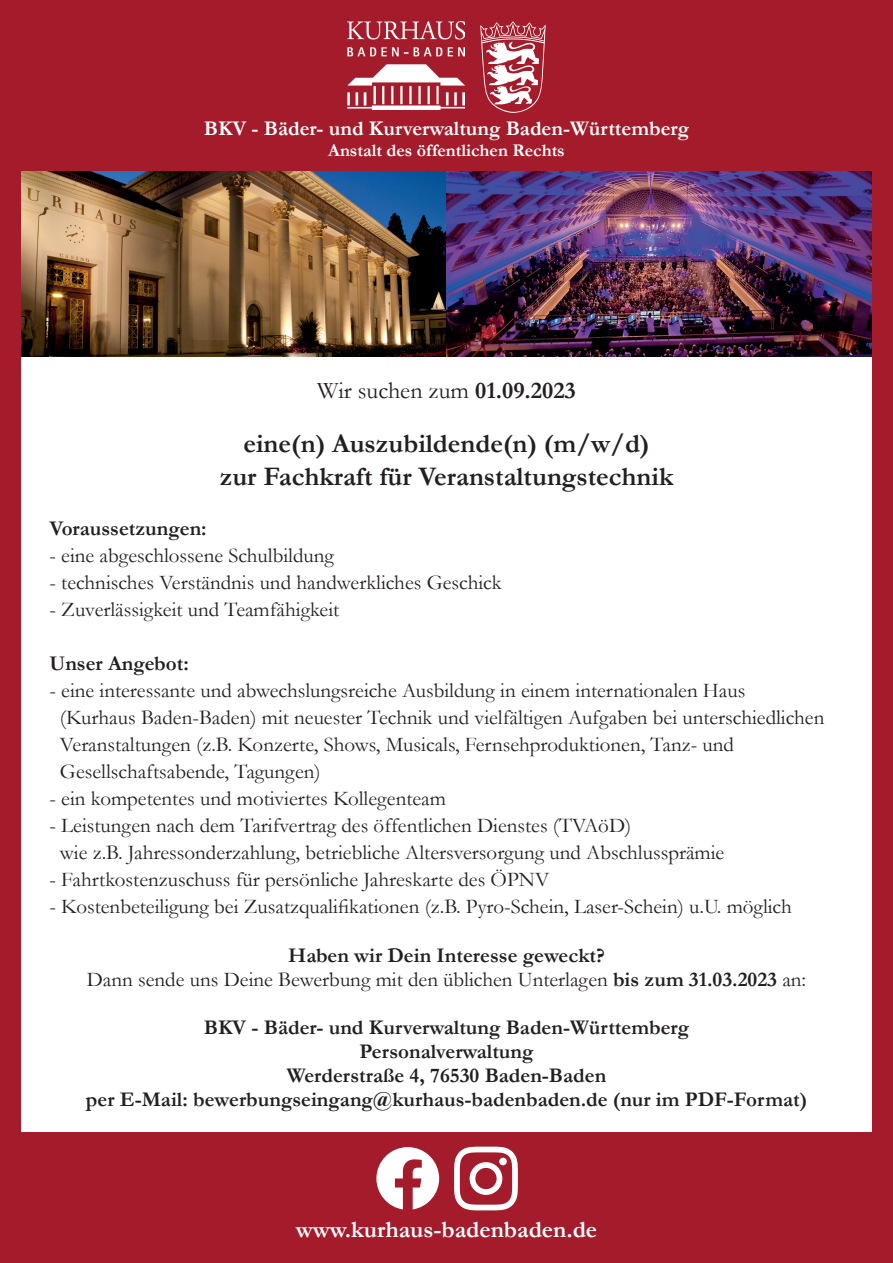
<style>
.page{position:relative;width:893px;height:1263px;background:#a41c2c}
.page>*{position:absolute;margin:0;border:0;box-sizing:border-box;transform-origin:0 0}
.t1{font:700 27px/33px "Garamond";color:#231f20;text-align:center}
.t2{font:700 24px "Garamond";color:#fff}
.t3{font:24px "Garamond";color:#231f20}
.t4{font:21px/27px "Garamond";color:#231f20}
.t5{font:700 21px/24px "Garamond";color:#231f20;text-align:center}
.t6{font:700 21px "Garamond";color:#fff}
.t7{font:700 18px "Garamond";color:#fff}
.s1{font-weight:700}
</style>
<div class="page">
<div style="left:21px;top:357px;width:851px;height:774px;background:#fff"></div>
<img style="left:348px;top:22px;width:117px;height:87px">
<svg style="left:480px;top:21px;width:66px;height:92px"></svg>
<img style="left:21px;top:171px;width:851px;height:186px">
<svg style="left:376px;top:1147px;width:63px;height:62px"></svg>
<svg style="left:454px;top:1146px;width:63px;height:64px"></svg>
<div style="left:499px;top:1158px;width:8px;height:7px;background:#fff;border-radius:50%"></div>
<p class="t6" style="left:204px;top:114px;width:487px">BKV - Bäder- und Kurverwaltung Baden-Württemberg</p>
<p class="t7" style="left:328px;top:138px;width:238px">Anstalt des öffentlichen Rechts</p>
<p class="t3" style="left:317px;top:374px;width:260px">Wir suchen zum <span class="s1">01.09.2023</span></p>
<p class="t1" style="left:220px;top:427px;width:455px">eine(n) Auszubildende(n) (m/w/d)<br>zur Fachkraft für Veranstaltungstechnik</p>
<p class="t5" style="left:49px;top:516px;width:159px">Voraussetzungen:</p>
<p class="t4" style="left:49px;top:541px;width:286px">- eine abgeschlossene Schulbildung</p>
<p class="t4" style="left:49px;top:568px;width:454px">- technisches Verständnis und handwerkliches Geschick</p>
<p class="t4" style="left:49px;top:595px;width:291px">- Zuverlässigkeit und Teamfähigkeit</p>
<p class="t5" style="left:49px;top:651px;width:141px">Unser Angebot:</p>
<p class="t4" style="left:60px;top:676px;width:766px;text-indent:-10px">- eine interessante und abwechslungsreiche Ausbildung in einem internationalen Haus (Kurhaus Baden-Baden) mit neuester Technik und vielfältigen Aufgaben bei unterschiedlichen Veranstaltungen (z.B. Konzerte, Shows, Musicals, Fernsehproduktionen, Tanz- und Gesellschaftsabende, Tagungen)</p>
<p class="t4" style="left:49px;top:784px;width:398px">- ein kompetentes und motiviertes Kollegenteam</p>
<p class="t4" style="left:60px;top:811px;width:666px;text-indent:-10px">- Leistungen nach dem Tarifvertrag des öffentlichen Dienstes (TVAöD)<br>wie z.B. Jahressonderzahlung, betriebliche Altersversorgung und Abschlussprämie</p>
<p class="t4" style="left:49px;top:865px;width:501px">- Fahrtkostenzuschuss für persönliche Jahreskarte des ÖPNV</p>
<p class="t4" style="left:49px;top:892px;width:744px">- Kostenbeteiligung bei Zusatzqualifikationen (z.B. Pyro-Schein, Laser-Schein) u.U. möglich</p>
<p class="t4" style="left:87px;top:943px;width:721px;line-height:24px;text-align:center"><span class="s1">Haben wir Dein Interesse geweckt?<br></span>Dann sende uns Deine Bewerbung mit den üblichen Unterlagen <span class="s1">bis zum 31.03.2023</span> an:</p>
<p class="t5" style="left:86px;top:1015px;width:723px">BKV - Bäder- und Kurverwaltung Baden-Württemberg<br>Personalverwaltung<br>Werderstraße 4, 76530 Baden-Baden<br>per E-Mail: bewerbungseingang@kurhaus-badenbaden.de (nur im PDF-Format)</p>
<p class="t2" style="left:296px;top:1213px;width:303px">www.kurhaus-badenbaden.de</p>
</div>
